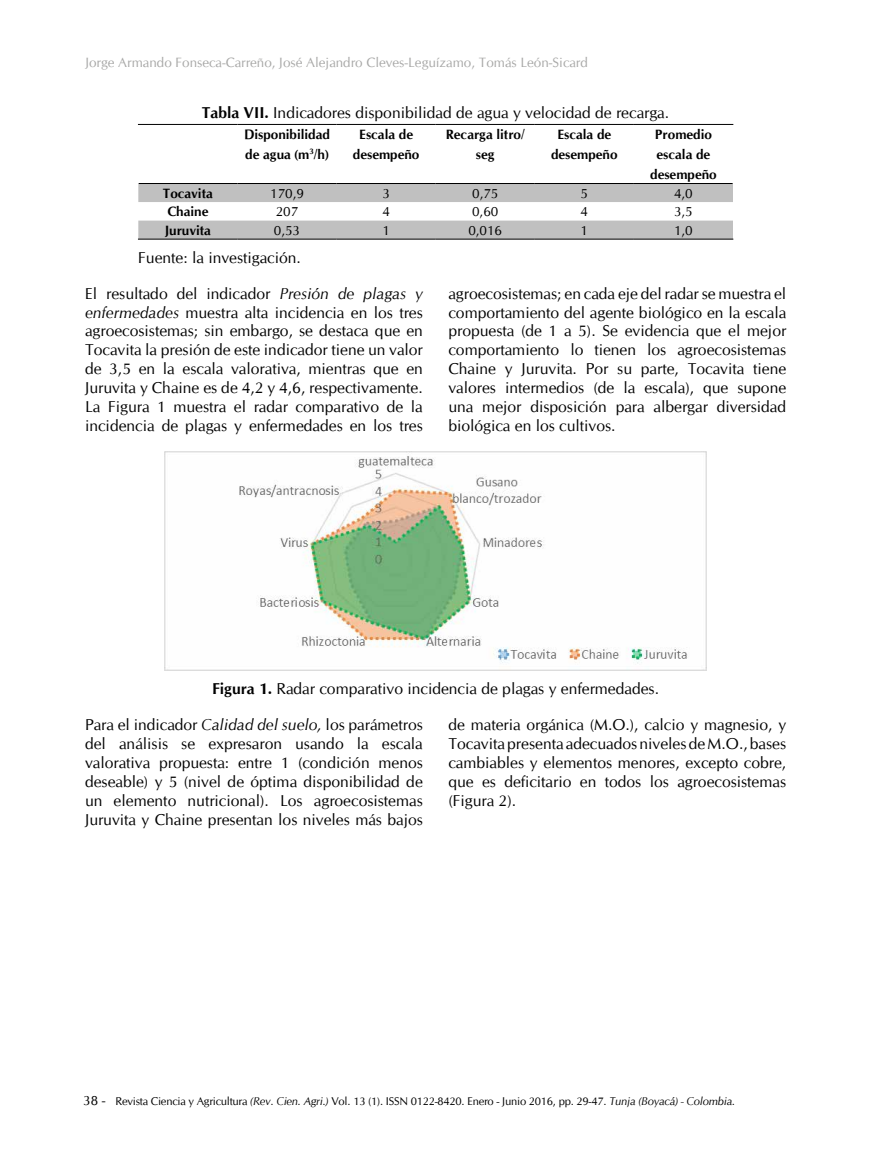
<style>
.page{position:relative;width:893px;height:1170px;background:#fff}
.page>*{position:absolute;margin:0;border:0;box-sizing:border-box;transform-origin:0 0}
.t1{font:15.75px/18.9px "CG Omega";color:#000;text-align:justify}
.t2{font:700 13.5px/20.2px "CG Omega";color:#000;text-align:center}
.t3{font:13.5px "CG Omega";color:#a8a8a7}
.t4{font:13.5px "CG Omega";color:#000}
.t5{font:11.25px "CG Omega";letter-spacing:-.02em;color:#000}
.s1{font-weight:700}
.s2{font-style:italic}
.s3{font-size:13.5px}
</style>
<div class="page">
<svg style="left:138px;top:183px;width:595px;height:56px"></svg>
<hr style="left:138px;top:124px;width:99px;height:1px;background:#000">
<hr style="left:237px;top:124px;width:100px;height:1px;background:#000">
<hr style="left:337px;top:124px;width:99px;height:1px;background:#000">
<hr style="left:436px;top:124px;width:99px;height:1px;background:#000">
<hr style="left:535px;top:124px;width:99px;height:1px;background:#000">
<hr style="left:634px;top:124px;width:99px;height:1px;background:#000">
<hr style="left:139px;top:183px;width:98px;height:1px;background:#000">
<hr style="left:237px;top:183px;width:100px;height:1px;background:#000">
<hr style="left:337px;top:183px;width:99px;height:1px;background:#000">
<hr style="left:436px;top:183px;width:99px;height:1px;background:#000">
<hr style="left:535px;top:183px;width:99px;height:1px;background:#000">
<hr style="left:634px;top:183px;width:99px;height:1px;background:#000">
<hr style="left:138px;top:239px;width:99px;height:1px;background:#000">
<hr style="left:237px;top:239px;width:100px;height:1px;background:#000">
<hr style="left:337px;top:239px;width:99px;height:1px;background:#000">
<hr style="left:436px;top:239px;width:99px;height:1px;background:#000">
<hr style="left:535px;top:239px;width:99px;height:1px;background:#000">
<hr style="left:634px;top:239px;width:99px;height:1px;background:#000">
<img style="left:165px;top:451px;width:541px;height:219px">
<p class="t3" style="left:85px;top:54px;width:504px">Jorge Armando Fonseca-Carreño, José Alejandro Cleves-Leguízamo, Tomás León-Sicard</p>
<p class="t1" style="left:202px;top:103px;width:469px"><span class="s1">Tabla VII.</span> Indicadores disponibilidad de agua y velocidad de recarga.</p>
<p class="t2" style="left:244px;top:124px;width:87px;text-align:left">Disponibilidad de agua (m<sup>3</sup>/h)</p>
<p class="t2" style="left:353px;top:124px;width:68px">Escala de desempeño</p>
<p class="t2" style="left:446px;top:124px;width:81px">Recarga litro/ seg</p>
<p class="t2" style="left:551px;top:124px;width:68px">Escala de desempeño</p>
<p class="t2" style="left:650px;top:124px;width:68px">Promedio escala de desempeño</p>
<p class="t2" style="left:163px;top:183px;width:52px">Tocavita</p>
<p class="t4" style="left:270px;top:185px;width:35px">170,9</p>
<p class="t4" style="left:382px;top:185px;width:9px">3</p>
<p class="t4" style="left:472px;top:185px;width:28px">0,75</p>
<p class="t4" style="left:581px;top:185px;width:9px">5</p>
<p class="t4" style="left:674px;top:185px;width:20px">4,0</p>
<p class="t2" style="left:167px;top:201px;width:43px">Chaine</p>
<p class="t4" style="left:276px;top:204px;width:24px">207</p>
<p class="t4" style="left:382px;top:204px;width:9px">4</p>
<p class="t4" style="left:472px;top:204px;width:28px">0,60</p>
<p class="t4" style="left:581px;top:204px;width:9px">4</p>
<p class="t4" style="left:674px;top:204px;width:20px">3,5</p>
<p class="t2" style="left:165px;top:220px;width:48px">Juruvita</p>
<p class="t4" style="left:274px;top:222px;width:28px">0,53</p>
<p class="t4" style="left:382px;top:222px;width:9px">1</p>
<p class="t4" style="left:468px;top:222px;width:35px">0,016</p>
<p class="t4" style="left:581px;top:222px;width:9px">1</p>
<p class="t4" style="left:674px;top:222px;width:20px">1,0</p>
<p class="t1" style="left:138px;top:248px;width:164px">Fuente: la investigación.</p>
<p class="t1" style="left:85px;top:284px;width:339px">El resultado del indicador <span class="s2">Presión de plagas y enfermedades</span> muestra alta incidencia en los tres agroecosistemas; sin embargo, se destaca que en Tocavita la presión de este indicador tiene un valor de 3,5 en la escala valorativa, mientras que en Juruvita y Chaine es de 4,2 y 4,6, respectivamente.<br>La Figura 1 muestra el radar comparativo de la incidencia de plagas y enfermedades en los tres</p>
<p class="t1" style="left:448px;top:284px;width:339px">agroecosistemas; en cada eje del radar se muestra el comportamiento del agente biológico en la escala propuesta (de 1 a 5). Se evidencia que el mejor comportamiento lo tienen los agroecosistemas Chaine y Juruvita. Por su parte, Tocavita tiene valores intermedios (de la escala), que supone una mejor disposición para albergar diversidad biológica en los cultivos.</p>
<p class="t1" style="left:212px;top:679px;width:449px"><span class="s1">Figura 1.</span> Radar comparativo incidencia de plagas y enfermedades.</p>
<p class="t1" style="left:85px;top:715px;width:339px">Para el indicador <span class="s2">Calidad del suelo,</span> los parámetros del análisis se expresaron usando la escala valorativa propuesta: entre 1 (condición menos deseable) y 5 (nivel de óptima disponibilidad de un elemento nutricional). Los agroecosistemas Juruvita y Chaine presentan los niveles más bajos</p>
<p class="t1" style="left:448px;top:715px;width:339px">de materia orgánica (M.O.), calcio y magnesio, y Tocavita presenta adecuados niveles de M.O., bases cambiables y elementos menores, excepto cobre, que es deficitario en todos los agroecosistemas (Figura 2).</p>
<p class="t5" style="left:83px;top:1093px;width:653px"><span class="s3">38 -</span> Revista Ciencia y Agricultura <span class="s2">(Rev. Cien. Agri.)</span> Vol. 13 (1). ISSN 0122-8420. Enero - Junio 2016, pp. 29-47. <span class="s2">Tunja (Boyacá) - Colombia.</span></p>
</div>
